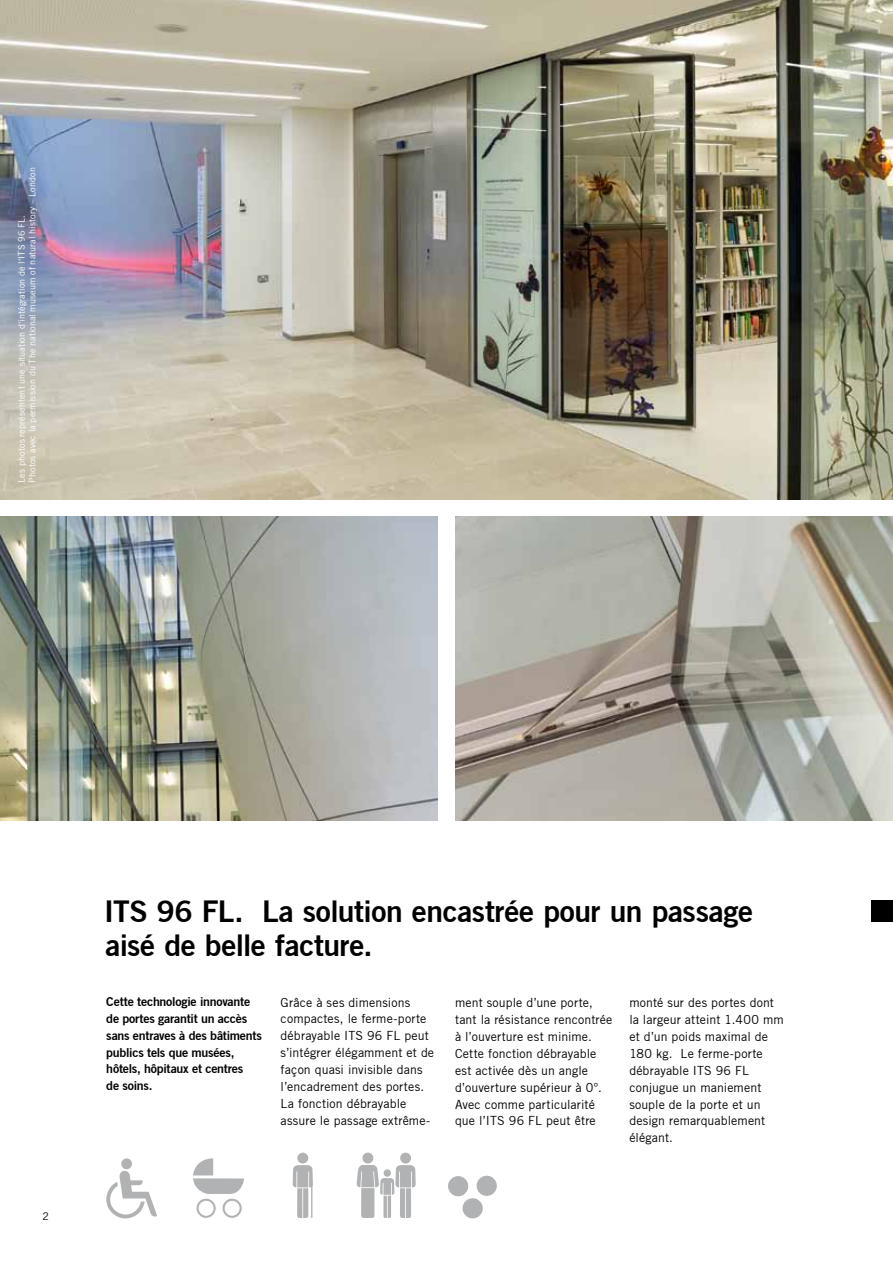
<style>
.page{position:relative;width:893px;height:1263px;background:#fff}
.page>*{position:absolute;margin:0;border:0;box-sizing:border-box;transform-origin:0 0}
.t1{font:30px/33.8px "Trade Gothic Bold Two";letter-spacing:-.015em;color:#000}
.t2{font:12.3px/17px "Trade Gothic";letter-spacing:.01em;color:#000}
.t3{font:12.3px/17px "Trade Gothic Bold Two";letter-spacing:-.02em;color:#000}
.t4{font:10.5px "Trade Gothic";color:#000}
.t5{font:9px/10.8px "Trade Gothic";letter-spacing:.01em;color:#fff}
</style>
<div class="page">
<div style="left:871px;top:900px;width:22px;height:21px;background:#000"></div>
<svg style="left:106px;top:1158px;width:51px;height:60px"></svg>
<div style="left:448px;top:1176px;width:20px;height:20px;background:#b1b2b3;border-radius:50%"></div>
<div style="left:477px;top:1176px;width:20px;height:20px;background:#b1b2b3;border-radius:50%"></div>
<div style="left:463px;top:1198px;width:20px;height:20px;background:#b1b2b3;border-radius:50%"></div>
<div style="left:362px;top:1152px;width:11px;height:11px;background:#b1b2b3;border-radius:50%"></div>
<svg style="left:193px;top:1158px;width:51px;height:60px"></svg>
<div style="left:297px;top:1153px;width:11px;height:10px;background:#b1b2b3;border-radius:50%"></div>
<svg style="left:293px;top:1165px;width:20px;height:53px"></svg>
<div style="left:400px;top:1153px;width:11px;height:10px;background:#b1b2b3;border-radius:50%"></div>
<svg style="left:357px;top:1165px;width:59px;height:53px"></svg>
<img style="left:0;top:516px;width:438px;height:304px">
<img style="left:455px;top:516px;width:438px;height:304px">
<img style="left:0;top:0;width:893px;height:500px">
<p class="t5" style="left:16px;top:483px;width:317px;rotate:-90deg">Les photos représentent une situation d‘intégration de l‘ITS 96 FL.<br>Photos avec la permission du The national museum of natural history – London</p>
<p class="t4" style="left:43px;top:1210px;width:8px">2</p>
<h1 class="t1" style="left:104px;top:894px;width:650px">ITS 96 FL. La solution encastrée pour un passage aisé de belle facture.</h1>
<p class="t3" style="left:106px;top:993px;width:157px">Cette technologie innovante de portes garantit un accès sans entraves à des bâtiments publics tels que musées, hôtels, hôpitaux et centres<br>de soins.</p>
<p class="t2" style="left:281px;top:993px;width:155px">Grâce à ses dimensions compactes, le ferme-porte débrayable ITS 96 FL peut s’intégrer élégamment et de façon quasi invisible dans l’encadrement des portes.<br>La fonction débrayable assure le passage extrême-</p>
<p class="t2" style="left:455px;top:994px;width:159px">ment souple d’une porte, tant la résistance rencontrée à l’ouverture est minime.<br>Cette fonction débrayable est activée dès un angle d’ouverture supérieur à 0°.<br>Avec comme particularité que l’ITS 96 FL peut être</p>
<p class="t2" style="left:629px;top:994px;width:156px">monté sur des portes dont la largeur atteint 1.400 mm et d’un poids maximal de<br>180 kg. Le ferme-porte débrayable ITS 96 FL conjugue un maniement souple de la porte et un design remarquablement élégant.</p>
</div>
